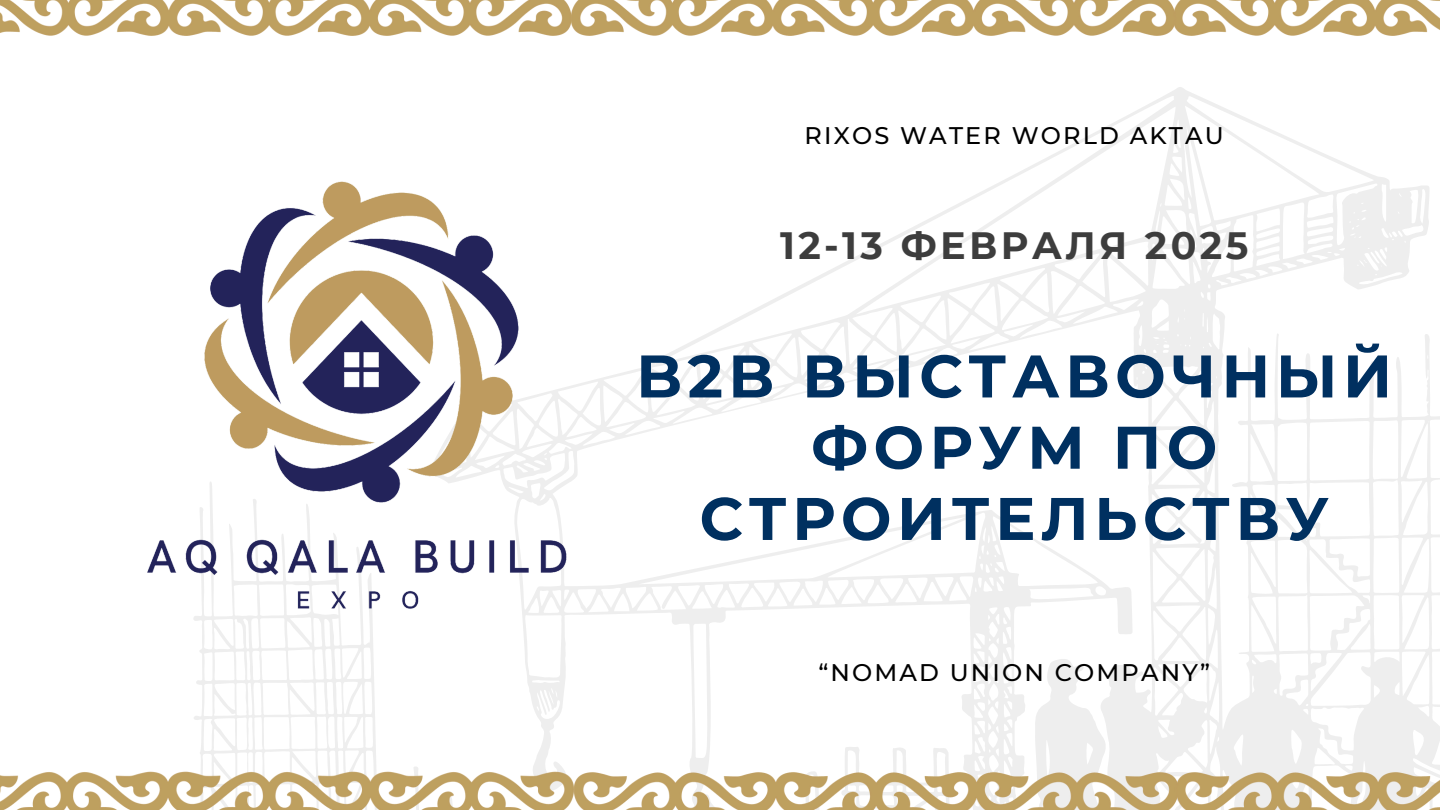
<style>
.page{position:relative;width:1440px;height:810px;background:#fff}
.page>*{position:absolute;margin:0;border:0;box-sizing:border-box;transform-origin:0 0}
.t1{font:700 60px/71.2px "Montserrat";letter-spacing:.09em;color:#003060;text-align:center}
.t2{font:700 38px "Montserrat";letter-spacing:.09em;color:#3d3d3d}
.t3{font:500 24px "Montserrat";letter-spacing:.09em;color:#000}
</style>
<div class="page">
<svg style="left:527px;top:136px;width:913px;height:598px"></svg>
<svg style="left:194px;top:674px;width:182px;height:85px"></svg>
<img style="left:147px;top:136px;width:491px;height:538px">
<img style="left:0;top:0;width:562px;height:36px">
<img style="left:1088px;top:0;width:352px;height:394px">
<img style="left:0;top:759px;width:488px;height:51px">
<img style="left:488px;top:734px;width:603px;height:76px">
<img style="left:1091px;top:632px;width:349px;height:178px">
<img style="left:562px;top:0;width:692px;height:70px">
<p class="t3" style="left:805px;top:121px;width:421px">RIXOS WATER WORLD AKTAU</p>
<p class="t2" style="left:780px;top:223px;width:470px">12-13 ФЕВРАЛЯ 2025</p>
<p class="t1" style="left:636px;top:340px;width:757px">B2B ВЫСТАВОЧНЫЙ<br>ФОРУМ ПО<br>СТРОИТЕЛЬСТВУ</p>
<p class="t3" style="left:818px;top:658px;width:393px">“NOMAD UNION COMPANY”</p>
</div>
